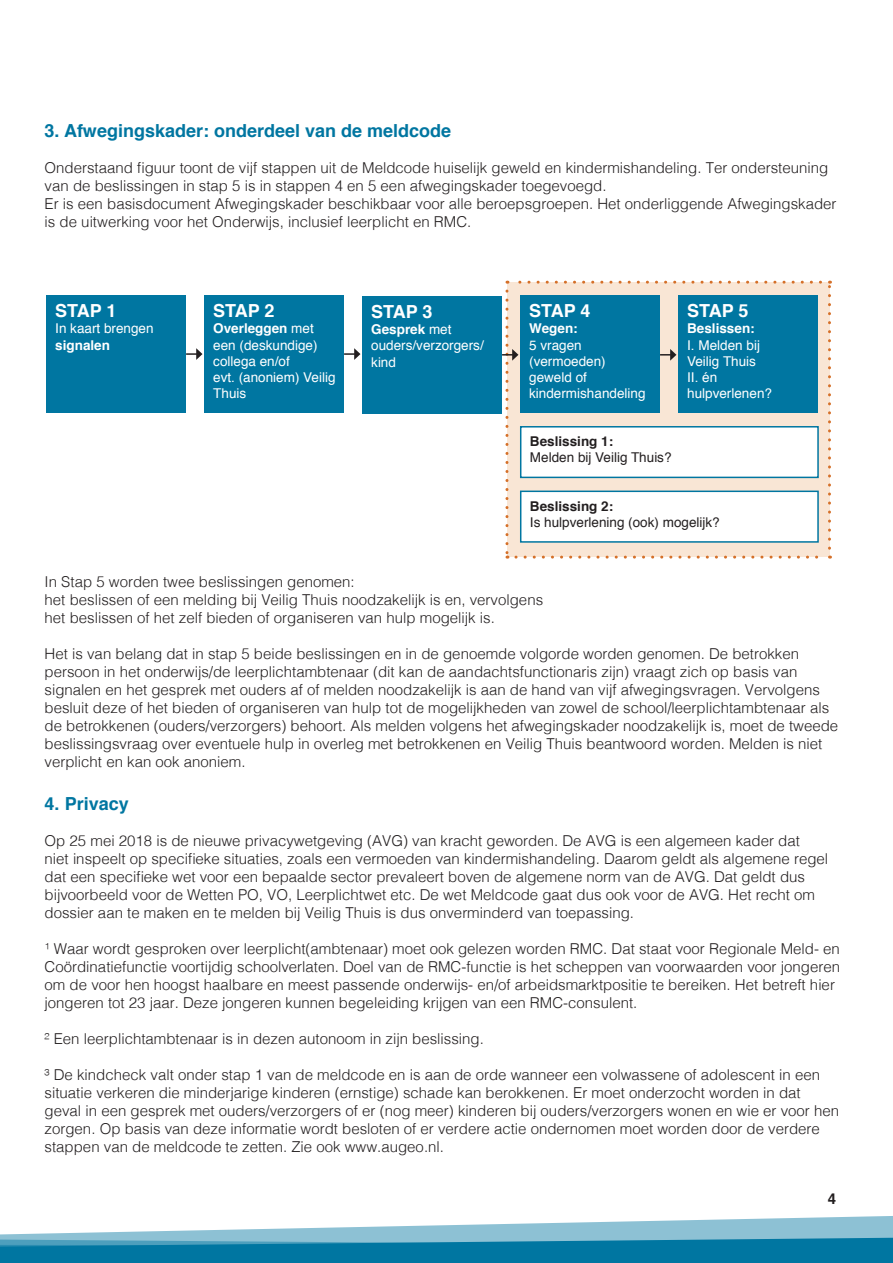
<style>
.page{position:relative;width:893px;height:1263px;background:#fff}
.page>*{position:absolute;margin:0;border:0;box-sizing:border-box;transform-origin:0 0}
.t1{font:700 18px "Helvetica";color:#0076a1}
.t2{font:700 18px "Helvetica";color:#fff}
.t3{font:300 15px/18px "Helvetica";color:#231f20}
.t4{font:700 15px "Helvetica";color:#231f20}
.t5{font:13.5px/16.2px "Helvetica";color:#fff}
.t6{font:13.5px "Helvetica";color:#231f20}
.t7{font:700 13.5px "Helvetica";color:#231f20}
.t8{font:700 13.5px "Helvetica";color:#fff}
.s1{font-weight:700}
</style>
<div class="page">
<svg style="left:412px;top:1216px;width:481px;height:10px"></svg>
<svg style="left:0;top:1226px;width:893px;height:37px;background:#4098b8"></svg>
<div style="left:47px;top:295px;width:139px;height:118px;background:#0076a1"></div>
<div style="left:205px;top:295px;width:139px;height:118px;background:#0076a1"></div>
<div style="left:363px;top:296px;width:139px;height:118px;background:#0076a1"></div>
<svg style="left:186px;top:348px;width:16px;height:12px"></svg>
<svg style="left:344px;top:348px;width:16px;height:12px"></svg>
<svg style="left:502px;top:281px;width:329px;height:278px;background:#6fa7b7"></svg>
<div style="left:521px;top:427px;width:297px;height:50px;background:#fff"></div>
<div style="left:520px;top:426px;width:299px;height:52px;border:2px solid #0076a1"></div>
<div style="left:521px;top:491px;width:297px;height:51px;background:#fff"></div>
<div style="left:520px;top:491px;width:299px;height:52px;border:2px solid #0076a1"></div>
<p class="t1" style="left:45px;top:116px;width:408px">3. Afwegingskader: onderdeel van de meldcode</p>
<p class="t3" style="left:45px;top:157px;width:785px">Onderstaand figuur toont de vijf stappen uit de Meldcode huiselijk geweld en kindermishandeling. Ter ondersteuning van de beslissingen in stap 5 is in stappen 4 en 5 een afwegingskader toegevoegd.</p>
<p class="t3" style="left:45px;top:193px;width:793px">Er is een basisdocument Afwegingskader beschikbaar voor alle beroepsgroepen. Het onderliggende Afwegingskader is de uitwerking voor het Onderwijs, inclusief leerplicht en RMC.</p>
<p class="t2" style="left:55px;top:296px;width:63px">STAP 1</p>
<p class="t5" style="left:55px;top:321px;width:100px">In kaart brengen <span class="s1">signalen</span></p>
<p class="t2" style="left:213px;top:296px;width:63px">STAP 2</p>
<p class="t5" style="left:213px;top:321px;width:124px"><span class="s1">Overleggen</span> met een (deskundige) collega en/of<br>evt. (anoniem) Veilig<br>Thuis</p>
<p class="t2" style="left:371px;top:297px;width:63px">STAP 3</p>
<p class="t5" style="left:371px;top:322px;width:114px"><span class="s1">Gesprek</span> met ouders/verzorgers/ kind</p>
<p class="t2" style="left:529px;top:296px;width:63px">STAP 4</p>
<p class="t8" style="left:529px;top:318px;width:50px">Wegen:</p>
<p class="t5" style="left:529px;top:337px;width:78px">5 vragen (vermoeden) geweld of</p>
<p class="t5" style="left:529px;top:386px;width:118px">kindermishandeling</p>
<p class="t2" style="left:687px;top:296px;width:63px">STAP 5</p>
<p class="t8" style="left:687px;top:318px;width:69px">Beslissen:</p>
<p class="t5" style="left:687px;top:337px;width:74px">I. Melden bij</p>
<p class="t5" style="left:687px;top:353px;width:70px">Veilig Thuis</p>
<p class="t5" style="left:687px;top:370px;width:86px">II. én hulpverlenen?</p>
<p class="t7" style="left:530px;top:430px;width:85px">Beslissing 1:</p>
<p class="t6" style="left:530px;top:447px;width:143px">Melden bij Veilig Thuis?</p>
<p class="t7" style="left:530px;top:495px;width:85px">Beslissing 2:</p>
<p class="t6" style="left:530px;top:512px;width:191px">Is hulpverlening (ook) mogelijk?</p>
<p class="t3" style="left:45px;top:571px;width:312px">In Stap 5 worden twee beslissingen genomen:</p>
<p class="t3" style="left:45px;top:589px;width:500px">het beslissen of een melding bij Veilig Thuis noodzakelijk is en, vervolgens</p>
<p class="t3" style="left:45px;top:607px;width:452px">het beslissen of het zelf bieden of organiseren van hulp mogelijk is.</p>
<p class="t3" style="left:45px;top:643px;width:795px">Het is van belang dat in stap 5 beide beslissingen en in de genoemde volgorde worden genomen. De betrokken persoon in het onderwijs/de leerplichtambtenaar (dit kan de aandachtsfunctionaris zijn) vraagt zich op basis van signalen en het gesprek met ouders af of melden noodzakelijk is aan de hand van vijf afwegingsvragen. Vervolgens besluit deze of het bieden of organiseren van hulp tot de mogelijkheden van zowel de school/leerplichtambtenaar als de betrokkenen (ouders/verzorgers) behoort. Als melden volgens het afwegingskader noodzakelijk is, moet de tweede beslissingsvraag over eventuele hulp in overleg met betrokkenen en Veilig Thuis beantwoord worden. Melden is niet verplicht en kan ook anoniem.</p>
<p class="t1" style="left:45px;top:789px;width:86px">4. Privacy</p>
<p class="t3" style="left:45px;top:831px;width:785px">Op 25 mei 2018 is de nieuwe privacywetgeving (AVG) van kracht geworden. De AVG is een algemeen kader dat<br>niet inspeelt op specifieke situaties, zoals een vermoeden van kindermishandeling. Daarom geldt als algemene regel dat een specifieke wet voor een bepaalde sector prevaleert boven de algemene norm van de AVG. Dat geldt dus bijvoorbeeld voor de Wetten PO, VO, Leerplichtwet etc. De wet Meldcode gaat dus ook voor de AVG. Het recht om dossier aan te maken en te melden bij Veilig Thuis is dus onverminderd van toepassing.</p>
<p class="t3" style="left:45px;top:939px;width:797px">¹ Waar wordt gesproken over leerplicht(ambtenaar) moet ook gelezen worden RMC. Dat staat voor Regionale Meld- en Coördinatiefunctie voortijdig schoolverlaten. Doel van de RMC-functie is het scheppen van voorwaarden voor jongeren om de voor hen hoogst haalbare en meest passende onderwijs- en/of arbeidsmarktpositie te bereiken. Het betreft hier jongeren tot 23 jaar. Deze jongeren kunnen begeleiding krijgen van een RMC-consulent.</p>
<p class="t3" style="left:45px;top:1029px;width:441px">² Een leerplichtambtenaar is in dezen autonoom in zijn beslissing.</p>
<p class="t3" style="left:45px;top:1065px;width:796px">³ De kindcheck valt onder stap 1 van de meldcode en is aan de orde wanneer een volwassene of adolescent in een situatie verkeren die minderjarige kinderen (ernstige) schade kan berokkenen. Er moet onderzocht worden in dat geval in een gesprek met ouders/verzorgers of er (nog meer) kinderen bij ouders/verzorgers wonen en wie er voor hen zorgen. Op basis van deze informatie wordt besloten of er verdere actie ondernomen moet worden door de verdere stappen van de meldcode te zetten. Zie ook www.augeo.nl.</p>
<p class="t4" style="left:828px;top:1186px;width:10px">4</p>
</div>
